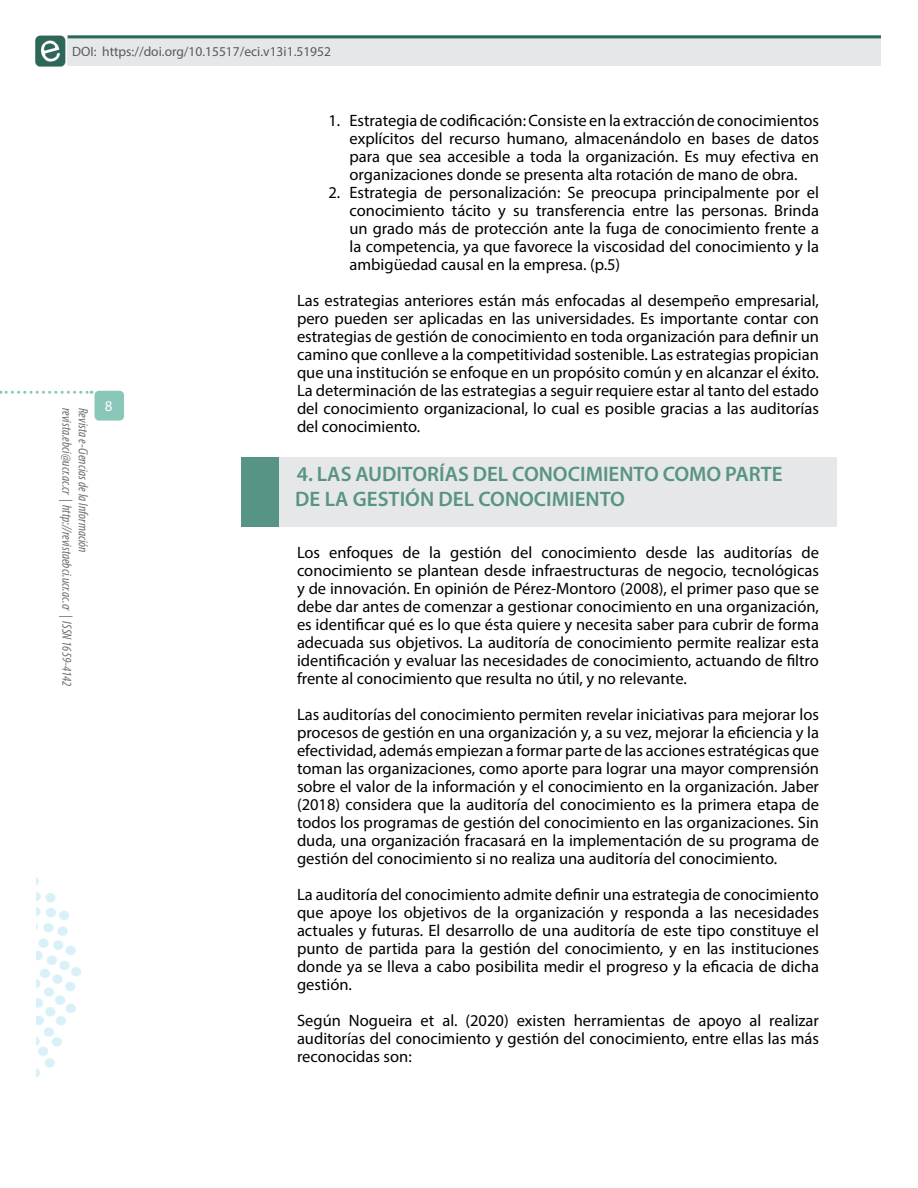
<style>
.page{position:relative;width:918px;height:1188px;background:#fff}
.page>*{position:absolute;margin:0;border:0;box-sizing:border-box;transform-origin:0 0}
.t1{font:600 21px/25.2px "Myriad Pro";color:#589486}
.t2{font:16.5px/18px "Myriad Pro";color:#000;text-align:justify}
.t3{font:15px "Myriad Pro";color:#fff}
.t4{font:italic condensed 13.5px "Myriad Pro";color:#6d6e71}
.t5{font:13.5px "Myriad Pro";color:#58595b}
</style>
<div class="page">
<img style="left:35px;top:35px;width:33px;height:32px">
<div style="left:68px;top:35px;width:813px;height:31px;background:#e6e7e8"></div>
<hr style="left:68px;top:35px;width:813px;height:3px;background:#2a685b">
<svg style="left:0;top:391px;width:92px;height:3px"></svg>
<div style="left:95px;top:391px;width:29px;height:30px;background:#89c7b8;border-radius:4px"></div>
<img style="left:36px;top:877px;width:45px;height:201px">
<div style="left:242px;top:457px;width:37px;height:70px;background:#589486"></div>
<div style="left:279px;top:457px;width:558px;height:70px;background:#e6e7e8"></div>
<p class="t5" style="left:72px;top:43px;width:260px">DOI: https://doi.org/10.15517/eci.v13i1.51952</p>
<p class="t4" style="left:75px;top:408px;width:280px;rotate:90deg">revista.ebci@ucr.ac.cr | http://revistaebci.ucr.ac.cr | ISSN 1659-4142</p>
<p class="t4" style="left:91px;top:408px;width:146px;rotate:90deg">Revista e-Ciencias de la Información</p>
<p class="t3" style="left:105px;top:397px;width:9px">8</p>
<p class="t2" style="left:350px;top:111px;width:471px;text-indent:-21px">1. Estrategia de codificación: Consiste en la extracción de conocimientos explícitos del recurso humano, almacenándolo en bases de datos para que sea accesible a toda la organización. Es muy efectiva en organizaciones donde se presenta alta rotación de mano de obra.</p>
<p class="t2" style="left:350px;top:183px;width:471px;text-indent:-21px">2. Estrategia de personalización: Se preocupa principalmente por el conocimiento tácito y su transferencia entre las personas. Brinda un grado más de protección ante la fuga de conocimiento frente a la competencia, ya que favorece la viscosidad del conocimiento y la ambigüedad causal en la empresa. (p.5)</p>
<p class="t2" style="left:297px;top:291px;width:524px">Las estrategias anteriores están más enfocadas al desempeño empresarial, pero pueden ser aplicadas en las universidades. Es importante contar con estrategias de gestión de conocimiento en toda organización para definir un camino que conlleve a la competitividad sostenible. Las estrategias propician que una institución se enfoque en un propósito común y en alcanzar el éxito.<br>La determinación de las estrategias a seguir requiere estar al tanto del estado del conocimiento organizacional, lo cual es posible gracias a las auditorías del conocimiento.</p>
<p class="t1" style="left:295px;top:461px;width:489px">4. LAS AUDITORÍAS DEL CONOCIMIENTO COMO PARTE<br>DE LA GESTIÓN DEL CONOCIMIENTO</p>
<p class="t2" style="left:297px;top:543px;width:524px">Los enfoques de la gestión del conocimiento desde las auditorías de conocimiento se plantean desde infraestructuras de negocio, tecnológicas y de innovación. En opinión de Pérez-Montoro (2008), el primer paso que se debe dar antes de comenzar a gestionar conocimiento en una organización, es identificar qué es lo que ésta quiere y necesita saber para cubrir de forma adecuada sus objetivos. La auditoría de conocimiento permite realizar esta identificación y evaluar las necesidades de conocimiento, actuando de filtro frente al conocimiento que resulta no útil, y no relevante.</p>
<p class="t2" style="left:297px;top:705px;width:524px">Las auditorías del conocimiento permiten revelar iniciativas para mejorar los procesos de gestión en una organización y, a su vez, mejorar la eficiencia y la efectividad, además empiezan a formar parte de las acciones estratégicas que toman las organizaciones, como aporte para lograr una mayor comprensión sobre el valor de la información y el conocimiento en la organización. Jaber (2018) considera que la auditoría del conocimiento es la primera etapa de todos los programas de gestión del conocimiento en las organizaciones. Sin duda, una organización fracasará en la implementación de su programa de gestión del conocimiento si no realiza una auditoría del conocimiento.</p>
<p class="t2" style="left:297px;top:885px;width:524px">La auditoría del conocimiento admite definir una estrategia de conocimiento que apoye los objetivos de la organización y responda a las necesidades actuales y futuras. El desarrollo de una auditoría de este tipo constituye el punto de partida para la gestión del conocimiento, y en las instituciones donde ya se lleva a cabo posibilita medir el progreso y la eficacia de dicha gestión.</p>
<p class="t2" style="left:297px;top:1011px;width:524px">Según Nogueira et al. (2020) existen herramientas de apoyo al realizar auditorías del conocimiento y gestión del conocimiento, entre ellas las más reconocidas son:</p>
</div>
